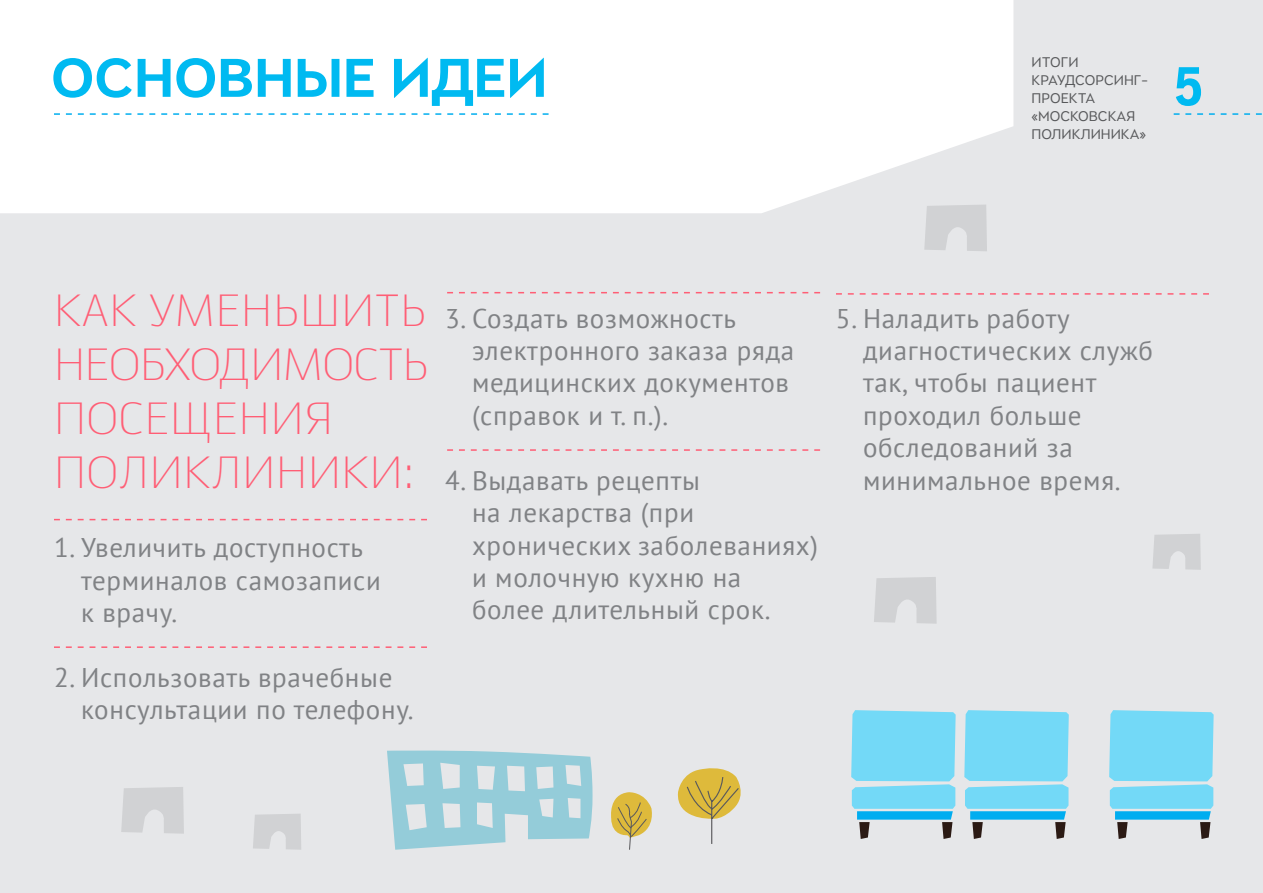
<style>
.page{position:relative;width:1263px;height:893px;background:#e6e7e9}
.page>*{position:absolute;margin:0;border:0;box-sizing:border-box;transform-origin:0 0}
.t1{font:700 58.35px "Littera Plain";color:#00baf1}
.t2{font:300 45px/54px "ALS Ekibastuz";color:#ff5e75}
.t3{font:27px/32.4px "PT Sans";letter-spacing:.025em;color:#808285}
.t4{font:15px/18px "Littera Plain";color:#57585a}
</style>
<div class="page">
<div style="left:0;top:0;width:1013px;height:213px;background:#fff"></div>
<svg style="left:54px;top:113px;width:495px;height:2px"></svg>
<svg style="left:54px;top:519px;width:373px;height:1px"></svg>
<svg style="left:54px;top:646px;width:373px;height:2px"></svg>
<svg style="left:447px;top:292px;width:373px;height:1px"></svg>
<svg style="left:447px;top:449px;width:373px;height:2px"></svg>
<svg style="left:836px;top:293px;width:373px;height:2px"></svg>
<svg style="left:1174px;top:113px;width:88px;height:2px"></svg>
<svg style="left:677px;top:768px;width:64px;height:76px"></svg>
<svg style="left:387px;top:750px;width:205px;height:100px"></svg>
<svg style="left:611px;top:792px;width:41px;height:58px"></svg>
<svg style="left:924px;top:205px;width:63px;height:46px"></svg>
<svg style="left:874px;top:577px;width:63px;height:47px"></svg>
<svg style="left:121px;top:787px;width:63px;height:47px"></svg>
<svg style="left:253px;top:814px;width:48px;height:36px"></svg>
<svg style="left:1152px;top:534px;width:49px;height:36px"></svg>
<svg style="left:851px;top:710px;width:105px;height:129px"></svg>
<svg style="left:964px;top:710px;width:105px;height:129px"></svg>
<svg style="left:1109px;top:710px;width:104px;height:129px"></svg>
<p class="t1" style="left:51px;top:42px;width:498px">ОСНОВНЫЕ ИДЕИ</p>
<p class="t4" style="left:1031px;top:53px;width:118px">ИТОГИ<br>КРАУДСОРСИНГ-<br>ПРОЕКТА «МОСКОВСКАЯ<br>ПОЛИКЛИНИКА»</p>
<h1 class="t1" style="left:1174px;top:50px;width:31px">5</h1>
<p class="t2" style="left:54px;top:283px;width:377px">КАК УМЕНЬШИТЬ<br>НЕОБХОДИМОСТЬ<br>ПОСЕЩЕНИЯ<br>ПОЛИКЛИНИКИ:</p>
<p class="t3" style="left:81px;top:531px;width:301px;text-indent:-27px">1. Увеличить доступность терминалов самозаписи к врачу.</p>
<p class="t3" style="left:81px;top:661px;width:334px;text-indent:-27px">2. Использовать врачебные консультации по телефону.</p>
<p class="t3" style="left:472px;top:301px;width:324px;text-indent:-27px">3. Создать возможность электронного заказа ряда медицинских документов (справок и т. п.).</p>
<p class="t3" style="left:472px;top:463px;width:347px;text-indent:-27px">4. Выдавать рецепты<br>на лекарства (при хронических заболеваниях) и молочную кухню на более длительный срок.</p>
<p class="t3" style="left:863px;top:301px;width:291px;text-indent:-27px">5. Наладить работу диагностических служб так, чтобы пациент проходил больше обследований за минимальное время.</p>
</div>
